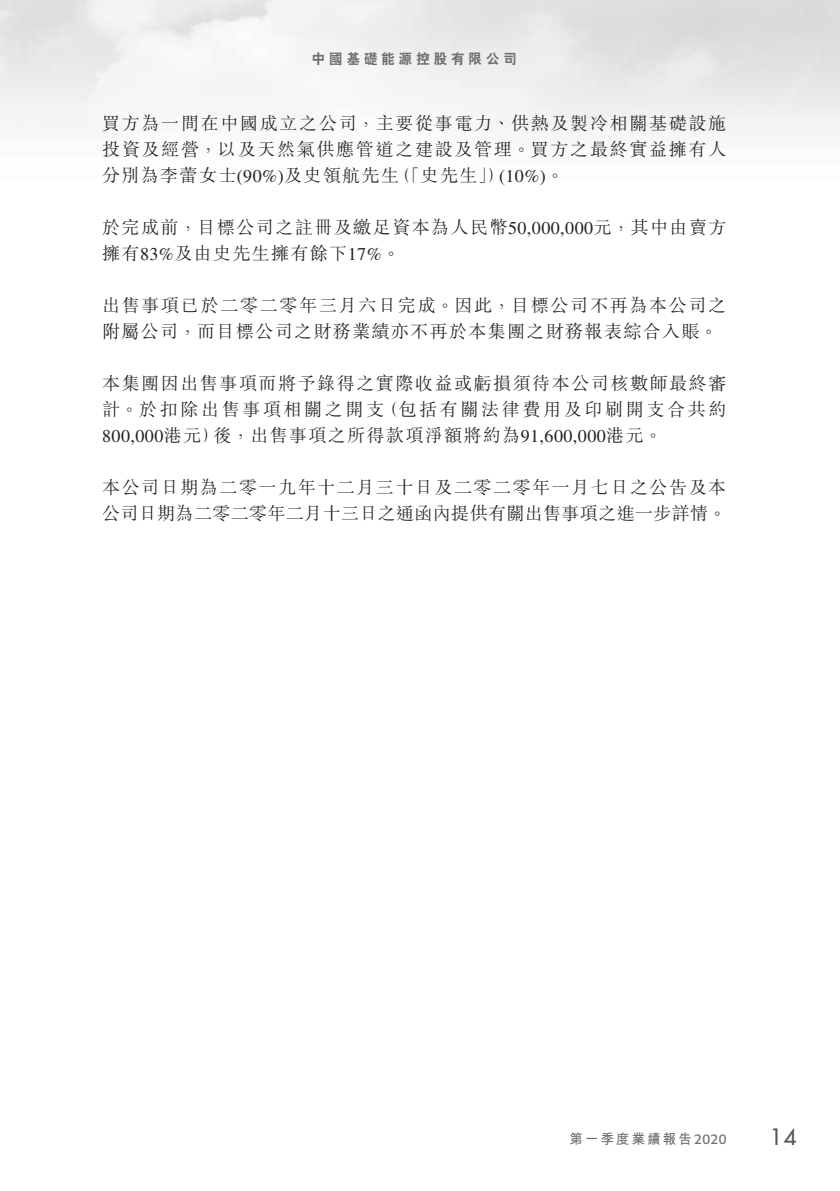
<style>
.page{position:relative;width:840px;height:1191px;background:#fff}
.page>*{position:absolute;margin:0;border:0;box-sizing:border-box;transform-origin:0 0}
.t1{font:500 22px "Futura Std";color:#57585a}
._00_txt{font:300 18px/26px "M Sung HK";letter-spacing:.085em;color:#231f20}
._00_txt-2{font:300 18px/26px "M Sung HK";letter-spacing:.02em;color:#231f20}
._00_txt-3{font:18px "Times LT Std";letter-spacing:.025em;color:#231f20}
.t2{font:800 14px "C Hei 2 HK";letter-spacing:.31em;color:#6c6d70;scale:.95 1}
.t3{font:700 14px "M Hei HK";letter-spacing:.17em;color:#6c6d70;scale:.95 1}
.s1{font-family:"M Sung HK";font-weight:300}
.s2{font-family:"Times LT Std";font-weight:400}
.s3{font-family:"Formata";font-weight:400}
</style>
<div class="page">
<p class="t2" style="left:312px;top:49px;width:217px">中國基礎能源控股有限公司</p>
<p class="_00_txt" style="left:102px;top:109px;width:625px">買方為一間在中國成立之公司，主要從事電力、供熱及製冷相關基礎設施</p>
<p class="_00_txt" style="left:102px;top:135px;width:625px">投資及經營，以及天然氣供應管道之建設及管理。買方之最終實益擁有人</p>
<p class="_00_txt-3" style="left:498px;top:165px;width:67px">)10% <span class="s1">。</span>(</p>
<p class="_00_txt" style="left:102px;top:161px;width:298px">分別為李蕾女士<span class="s2">(90%)</span>及史領航先生</p>
<p class="_00_txt" style="left:102px;top:213px;width:625px">於完成前，目標公司之註冊及繳足資本為人民幣<span class="s2">50,000,000</span>元，其中由賣方擁有<span class="s2">83%</span>及由史先生擁有餘下<span class="s2">17%</span>。</p>
<p class="_00_txt" style="left:102px;top:291px;width:625px">出售事項已於二零二零年三月六日完成。因此，目標公司不再為本公司之附屬公司，而目標公司之財務業績亦不再於本集團之財務報表綜合入賬。</p>
<p class="_00_txt" style="left:102px;top:369px;width:625px;text-align:right">本集團因出售事項而將予錄得之實際收益或虧損須待本公司核數師最終審（包括有關法律費用及印刷開支合共約</p>
<p class="_00_txt" style="left:392px;top:161px;width:114px">（「史先生 (「</p>
<p class="_00_txt" style="left:213px;top:395px;width:450px;text-indent:-111px">計。於扣除出售事項相關之開支<br>後，出售事項之所得款項淨額將約為<span class="s2">91,600,000</span>港元。</p>
<p class="_00_txt-3" style="left:102px;top:425px;width:119px">800,000<span class="s1">港元）</span></p>
<p class="_00_txt-2" style="left:102px;top:473px;width:625px">本公司日期為二零一九年十二月三十日及二零二零年一月七日之公告及本公司日期為二零二零年二月十三日之通函內提供有關出售事項之進一步詳情。</p>
<p class="t3" style="left:569px;top:1128px;width:166px">第一季度業績報告<span class="s3">2020</span></p>
<p class="t1" style="left:769px;top:1123px;width:28px">14</p>
</div>
